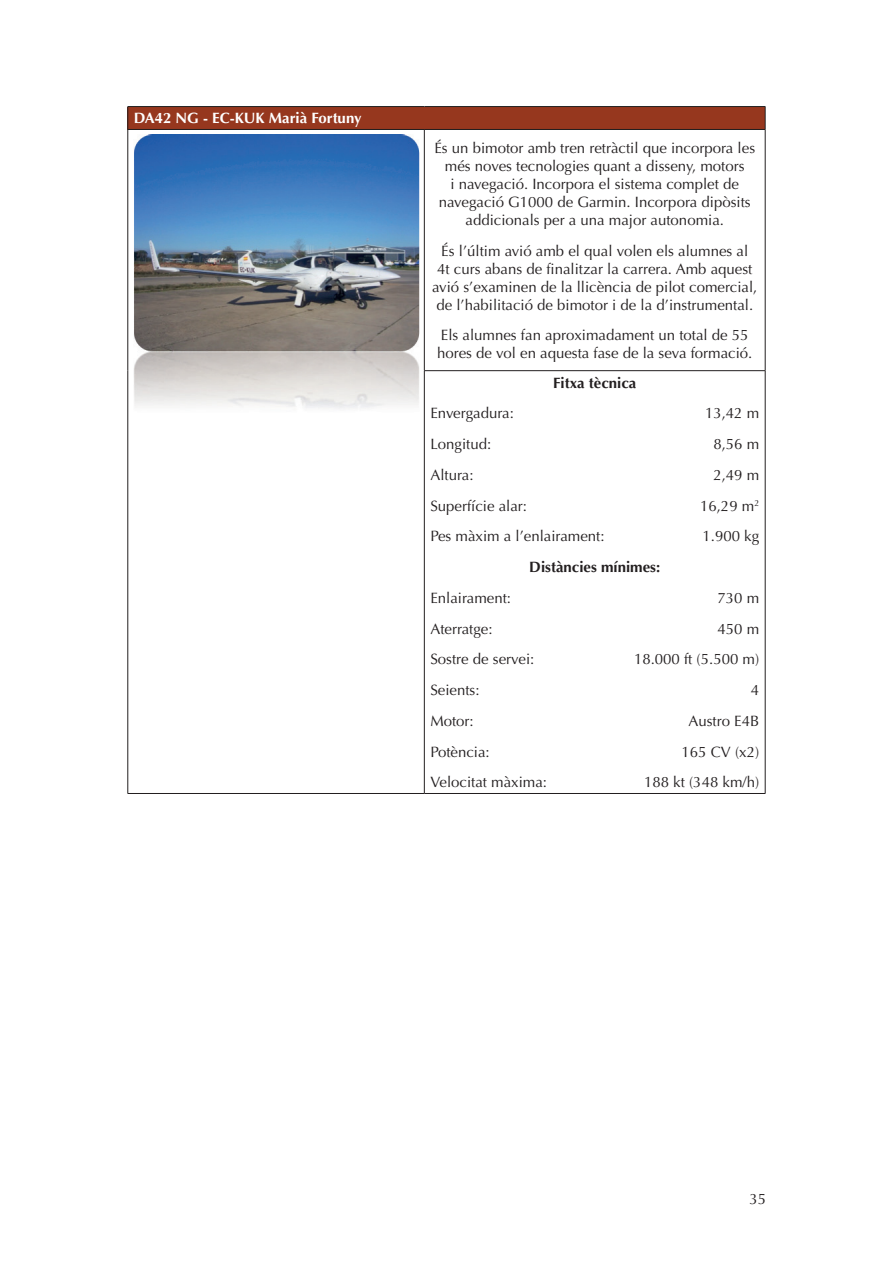
<style>
.page{position:relative;width:893px;height:1263px;background:#fff}
.page>*{position:absolute;margin:0;border:0;box-sizing:border-box;transform-origin:0 0}
.t1{font:15px/18px "Optima";color:#231f20;text-align:center}
.t2{font:700 15px "Optima";color:#231f20}
.t3{font:700 15px "Optima";color:#fff}
</style>
<div class="page">
<div style="left:128px;top:107px;width:637px;height:22px;background:#96371e"></div>
<hr style="left:128px;top:106px;width:296px;height:1px;background:#231f20">
<svg style="left:128px;top:107px;width:1px;height:22px"></svg>
<hr style="left:424px;top:106px;width:341px;height:1px;background:#231f20">
<svg style="left:765px;top:107px;width:1px;height:22px"></svg>
<hr style="left:128px;top:129px;width:296px;height:1px;background:#231f20">
<hr style="left:128px;top:130px;width:1px;height:241px;background:#231f20">
<hr style="left:128px;top:371px;width:1px;height:422px;background:#231f20">
<hr style="left:128px;top:793px;width:296px;height:1px;background:#231f20">
<hr style="left:424px;top:129px;width:341px;height:1px;background:#231f20">
<hr style="left:424px;top:130px;width:1px;height:240px;background:#231f20">
<hr style="left:765px;top:130px;width:1px;height:240px;background:#231f20">
<hr style="left:424px;top:370px;width:341px;height:1px;background:#231f20">
<hr style="left:424px;top:371px;width:1px;height:422px;background:#231f20">
<hr style="left:765px;top:371px;width:1px;height:422px;background:#231f20">
<hr style="left:424px;top:793px;width:341px;height:1px;background:#231f20">
<img style="left:134px;top:135px;width:286px;height:274px">
<p class="t3" style="left:134px;top:110px;width:229px">DA42 NG - EC-KUK Marià Fortuny</p>
<p class="t1" style="left:434px;top:139px;width:322px">És un bimotor amb tren retràctil que incorpora les més noves tecnologies quant a disseny, motors<br>i navegació. Incorpora el sistema complet de navegació G1000 de Garmin. Incorpora dipòsits addicionals per a una major autonomia.</p>
<p class="t1" style="left:432px;top:242px;width:327px">És l’últim avió amb el qual volen els alumnes al<br>4t curs abans de finalitzar la carrera. Amb aquest avió s’examinen de la llicència de pilot comercial, de l’habilitació de bimotor i de la d’instrumental.</p>
<p class="t1" style="left:437px;top:326px;width:317px;text-align:left">Els alumnes fan aproximadament un total de 55 hores de vol en aquesta fase de la seva formació.</p>
<p class="t2" style="left:553px;top:374px;width:85px">Fitxa tècnica</p>
<p class="t1" style="left:430px;top:404px;width:85px">Envergadura:</p>
<p class="t1" style="left:705px;top:404px;width:56px">13,42 m</p>
<p class="t1" style="left:430px;top:435px;width:62px">Longitud:</p>
<p class="t1" style="left:713px;top:435px;width:47px">8,56 m</p>
<p class="t1" style="left:430px;top:466px;width:45px">Altura:</p>
<p class="t1" style="left:713px;top:466px;width:47px">2,49 m</p>
<p class="t1" style="left:430px;top:497px;width:98px">Superfície alar:</p>
<p class="t1" style="left:700px;top:497px;width:61px">16,29 m<sup>2</sup></p>
<p class="t1" style="left:430px;top:527px;width:176px">Pes màxim a l’enlairament:</p>
<p class="t1" style="left:702px;top:527px;width:58px">1.900 kg</p>
<p class="t2" style="left:529px;top:558px;width:132px">Distàncies mínimes:</p>
<p class="t1" style="left:430px;top:589px;width:82px">Enlairament:</p>
<p class="t1" style="left:717px;top:589px;width:43px">730 m</p>
<p class="t1" style="left:430px;top:620px;width:64px">Aterratge:</p>
<p class="t1" style="left:717px;top:620px;width:43px">450 m</p>
<p class="t1" style="left:430px;top:650px;width:106px">Sostre de servei:</p>
<p class="t1" style="left:634px;top:650px;width:127px">18.000 ft (5.500 m)</p>
<p class="t1" style="left:430px;top:681px;width:51px">Seients:</p>
<p class="t1" style="left:751px;top:681px;width:10px">4</p>
<p class="t1" style="left:430px;top:712px;width:45px">Motor:</p>
<p class="t1" style="left:689px;top:712px;width:72px">Austro E4B</p>
<p class="t1" style="left:430px;top:743px;width:61px">Potència:</p>
<p class="t1" style="left:682px;top:743px;width:79px">165 CV (x2)</p>
<p class="t1" style="left:430px;top:773px;width:118px">Velocitat màxima:</p>
<p class="t1" style="left:644px;top:773px;width:117px">188 kt (348 km/h)</p>
<p class="t1" style="left:749px;top:1190px;width:18px">35</p>
</div>
